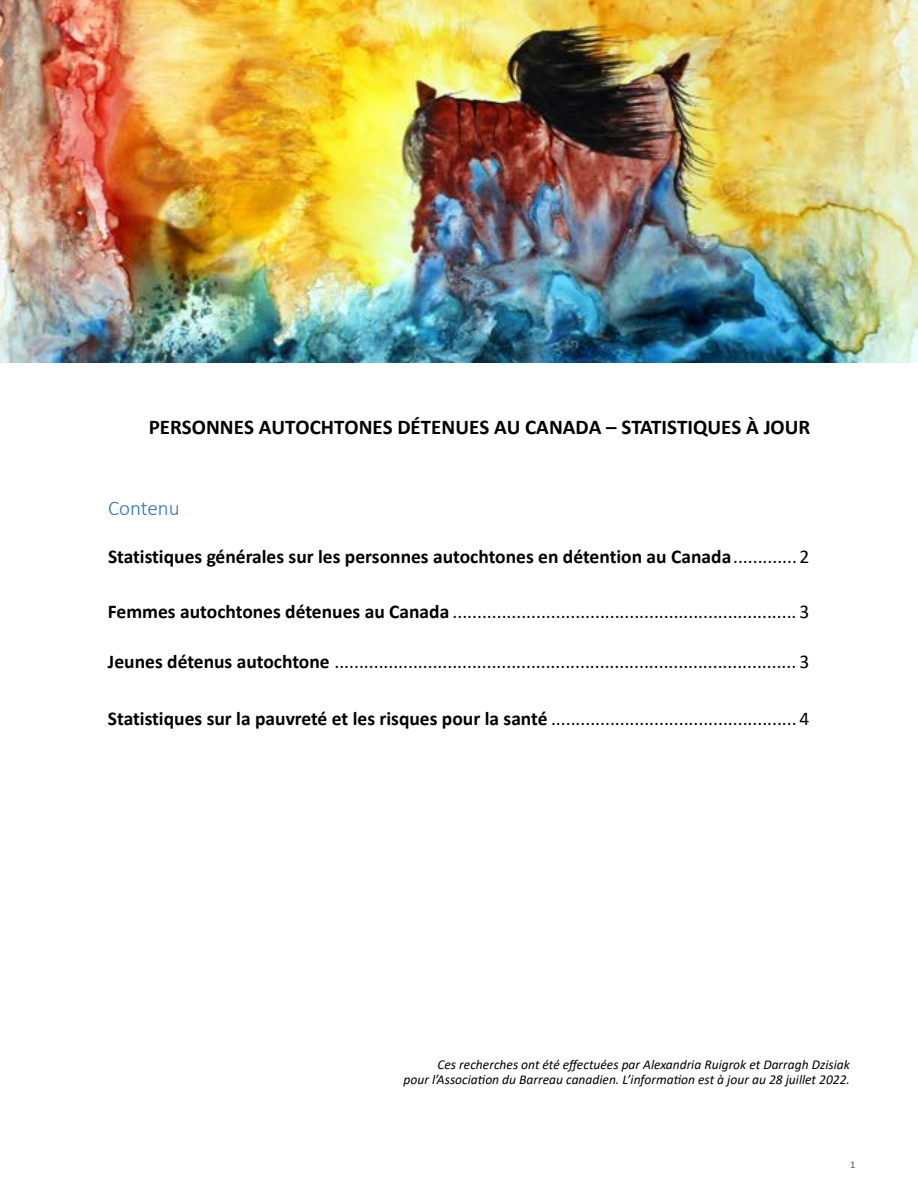
<style>
.page{position:relative;width:918px;height:1188px;background:#fff}
.page>*{position:absolute;margin:0;border:0;box-sizing:border-box;transform-origin:0 0}
.t1{font:700 21px "Calibri";color:#000}
.TOC_Heading{font:300 21px "Calibri";color:#2e74b5}
.Toc_1{font:19.5px "Calibri";color:#000}
.Toc_1-2{font:700 19.5px "Calibri";color:#000}
.t2{font:italic 13.5px/14.5px "Calibri";color:#000;text-align:right}
.t3{font:10.5px "Calibri";color:#58595b}
.s1{font-weight:400}
.s2{font-weight:700}
</style>
<div class="page">
<img style="left:1px;top:0;width:916px;height:363px">
<h1 class="t1" style="left:149px;top:412px;width:663px">PERSONNES AUTOCHTONES DÉTENUES AU CANADA – STATISTIQUES À JOUR</h1>
<p class="TOC_Heading" style="left:108px;top:495px;width:73px">Contenu</p>
<p class="Toc_1-2" style="left:108px;top:543px;width:703px">Statistiques générales sur les personnes autochtones en détention au Canada<span class="s1">.............2</span></p>
<p class="Toc_1" style="left:108px;top:598px;width:703px"><span class="s2">Femmes autochtones détenues au Canada</span> ...................................................................... 3</p>
<p class="Toc_1" style="left:108px;top:648px;width:703px"><span class="s2">Jeunes détenus autochtone</span> .............................................................................................. 3</p>
<p class="Toc_1" style="left:108px;top:705px;width:703px"><span class="s2">Statistiques sur la pauvreté et les risques pour la santé</span> .................................................. 4</p>
<p class="t2" style="left:404px;top:1057px;width:448px">Ces recherches ont été effectuées par Alexandria Ruigrok et Darragh Dzisiak<br>pour l’Association du Barreau canadien. L’information est à jour au 28 juillet 2022.</p>
<p class="t3" style="left:850px;top:1157px;width:7px">1</p>
</div>
